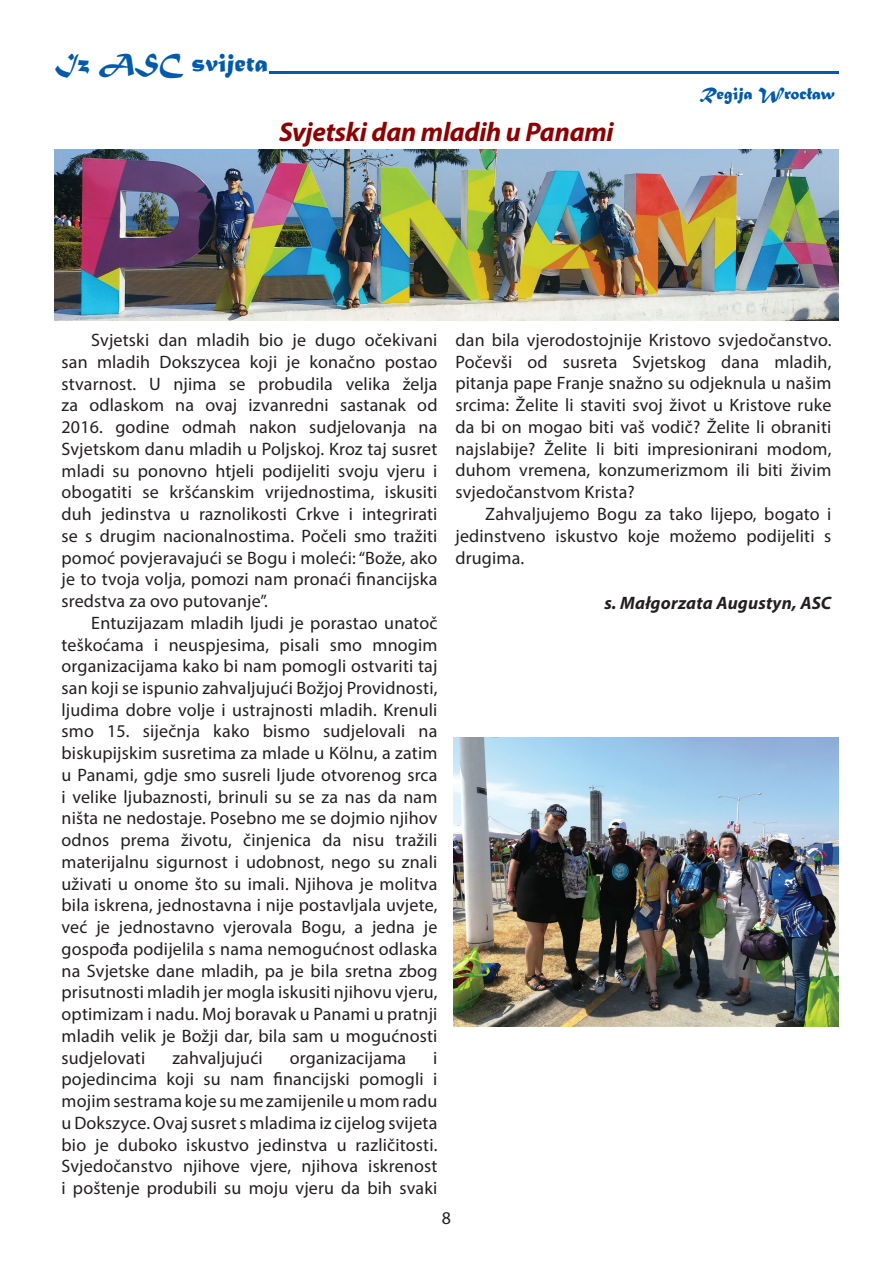
<style>
.page{position:relative;width:893px;height:1263px;background:#fff}
.page>*{position:absolute;margin:0;border:0;box-sizing:border-box;transform-origin:0 0}
.t1{font:italic 700 27px "Myriad Pro";letter-spacing:-.01em;color:#8b0202}
.t2{font:27px "Matura MT Script Capitals";color:#015aaa}
.t3{font:18px/21.8px "Myriad Pro";letter-spacing:.01em;color:#231f20;text-align:justify}
.t4{font:italic 700 18px "Myriad Pro";letter-spacing:.01em;color:#231f20}
.t5{font:18px "Matura MT Script Capitals";color:#015aaa}
</style>
<div class="page">
<svg style="left:806px;top:91px;width:7px;height:6px"></svg>
<img style="left:54px;top:150px;width:785px;height:170px">
<img style="left:453px;top:737px;width:386px;height:289px">
<svg style="left:269px;top:71px;width:570px;height:2px"></svg>
<h1 class="t2" style="left:55px;top:46px;width:215px">Iz ASC svijeta</h1>
<h1 class="t1" style="left:279px;top:115px;width:336px">Svjetski dan mladih u Panami</h1>
<p class="t5" style="left:700px;top:83px;width:137px">Regija Wroclaw</p>
<p class="t3" style="left:62px;top:329px;width:377px;text-indent:30px">Svjetski dan mladih bio je dugo očekivani san mladih Dokszycea koji je konačno postao stvarnost. U njima se probudila velika želja za odlaskom na ovaj izvanredni sastanak od 2016. godine odmah nakon sudjelovanja na Svjetskom danu mladih u Poljskoj. Kroz taj susret mladi su ponovno htjeli podijeliti svoju vjeru i obogatiti se kršćanskim vrijednostima, iskusiti duh jedinstva u raznolikosti Crkve i integrirati se s drugim nacionalnostima. Počeli smo tražiti pomoć povjeravajući se Bogu i moleći: “Bože, ako je to tvoja volja, pomozi nam pronaći financijska sredstva za ovo putovanje”.</p>
<p class="t3" style="left:62px;top:611px;width:377px;text-indent:30px">Entuzijazam mladih ljudi je porastao unatoč teškoćama i neuspjesima, pisali smo mnogim organizacijama kako bi nam pomogli ostvariti taj san koji se ispunio zahvaljujući Božjoj Providnosti, ljudima dobre volje i ustrajnosti mladih. Krenuli smo 15. siječnja kako bismo sudjelovali na biskupijskim susretima za mlade u Kölnu, a zatim u Panami, gdje smo susreli ljude otvorenog srca i velike ljubaznosti, brinuli su se za nas da nam ništa ne nedostaje. Posebno me se dojmio njihov odnos prema životu, činjenica da nisu tražili materijalnu sigurnost i udobnost, nego su znali uživati u onome što su imali. Njihova je molitva bila iskrena, jednostavna i nije postavljala uvjete, već je jednostavno vjerovala Bogu, a jedna je gospođa podijelila s nama nemogućnost odlaska na Svjetske dane mladih, pa je bila sretna zbog prisutnosti mladih jer mogla iskusiti njihovu vjeru, optimizam i nadu. Moj boravak u Panami u pratnji mladih velik je Božji dar, bila sam u mogućnosti sudjelovati</p>
<p class="t3" style="left:172px;top:1046px;width:92px">zahvaljujući</p>
<p class="t3" style="left:290px;top:1046px;width:118px">organizacijama</p>
<p class="t3" style="left:62px;top:1046px;width:377px;text-indent:372px">i pojedincima koji su nam financijski pomogli i mojim sestrama koje su me zamijenile u mom radu u Dokszyce. Ovaj susret s mladima iz cijelog svijeta bio je duboko iskustvo jedinstva u različitosti.<br>Svjedočanstvo njihove vjere, njihova iskrenost i poštenje produbili su moju vjeru da bih svaki</p>
<p class="t3" style="left:455px;top:329px;width:377px">dan bila vjerodostojnije Kristovo svjedočanstvo.<br>Počevši od susreta Svjetskog dana mladih, pitanja pape Franje snažno su odjeknula u našim srcima: Želite li staviti svoj život u Kristove ruke da bi on mogao biti vaš vodič? Želite li obraniti najslabije? Želite li biti impresionirani modom, duhom vremena, konzumerizmom ili biti živim svjedočanstvom Krista?</p>
<p class="t3" style="left:455px;top:502px;width:377px;text-indent:30px">Zahvaljujemo Bogu za tako lijepo, bogato i jedinstveno iskustvo koje možemo podijeliti s drugima.</p>
<p class="t4" style="left:604px;top:591px;width:228px">s. Małgorzata Augustyn, ASC</p>
<p class="t3" style="left:442px;top:1207px;width:11px">8</p>
</div>
